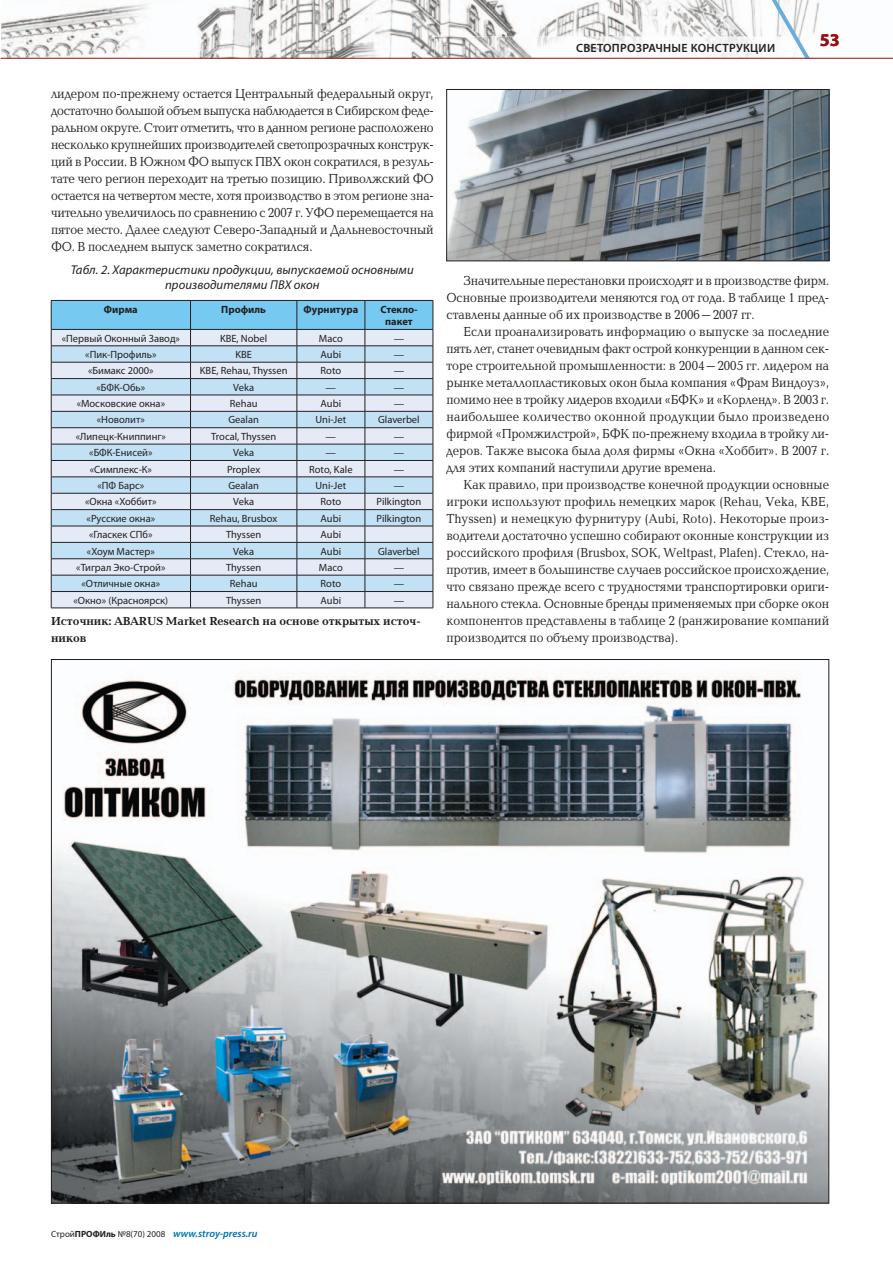
<style>
.page{position:relative;width:893px;height:1263px;background:#fff}
.page>*{position:absolute;margin:0;border:0;box-sizing:border-box;transform-origin:0 0}
.t1{font:700 18px "Myriad Pro";color:#941114}
.t2{font:13.5px/17px "Baltica C";color:#231f20;text-align:justify;scale:.9 1}
.t3{font:italic 12.75px/15px "Myriad Pro";letter-spacing:.005em;color:#231f20;text-align:center}
.t4{font:700 12px/17px "Baltica C";color:#231f20}
.t5{font:600 12px "Myriad Pro";letter-spacing:.025em;color:#231f20}
.t6{font:10.5px "Myriad Pro";color:#231f20}
.t7{font:italic 600 10.5px "Myriad Pro";color:#0073ae}
.t8{font:700 10.5px/12.6px "Myriad Pro";color:#231f20;text-align:center}
.s1{font-weight:400;font-style:normal;font-size:9px;color:#231f20}
.s2{font-weight:700;font-style:normal;font-size:9px;color:#231f20}
</style>
<div class="page">
<img style="left:1px;top:0;width:892px;height:58px">
<img style="left:434px;top:37px;width:328px;height:21px">
<svg style="left:762px;top:0;width:48px;height:58px"></svg>
<hr style="left:1px;top:58px;width:892px;height:1px;background:#941114">
<img style="left:53px;top:671px;width:774px;height:530px">
<hr style="left:51px;top:608px;width:382px;height:1px;background:#231f20">
<svg style="left:51px;top:300px;width:383px;height:308px;background:#bfd5e6"></svg>
<hr style="left:51px;top:329px;width:382px;height:1px;background:#231f20">
<img style="left:448px;top:91px;width:379px;height:168px">
<div style="left:446px;top:89px;width:383px;height:172px;border:1px solid #231f20"></div>
<p class="t5" style="left:576px;top:44px;width:201px">СВЕТОПРОЗРАЧНЫЕ КОНСТРУКЦИИ</p>
<h1 class="t1" style="left:820px;top:34px;width:21px">53</h1>
<p class="t2" style="left:51px;top:86px;width:427px">лидером по-прежнему остается Центральный федеральный округ, достаточно большой объем выпуска наблюдается в Сибирском феде&shy;ральном округе. Стоит отметить, что в данном регионе расположено несколько крупнейших производителей светопрозрачных конструк&shy;ций в России. В Южном ФО выпуск ПВХ окон сократился, в резуль&shy;тате чего регион переходит на третью позицию. Приволжский ФО остается на четвертом месте, хотя производство в этом регионе зна&shy;чительно увеличилось по сравнению с 2007 г. УФО перемещается на пятое место. Далее следуют Северо-Западный и Дальневосточный ФО. В последнем выпуск заметно сократился.</p>
<p class="t3" style="left:71px;top:264px;width:344px">Табл. 2. Характеристики продукции, выпускаемой основными производителями ПВХ окон</p>
<p class="t8" style="left:104px;top:304px;width:35px">Фирма</p>
<p class="t8" style="left:221px;top:304px;width:46px">Профиль</p>
<p class="t8" style="left:304px;top:304px;width:56px">Фурнитура</p>
<p class="t8" style="left:380px;top:304px;width:39px">Стекло&shy;пакет</p>
<p class="t6" style="left:62px;top:334px;width:120px">«Первый Оконный Завод»</p>
<p class="t6" style="left:220px;top:334px;width:49px">KBE, Nobel</p>
<p class="t6" style="left:319px;top:334px;width:25px">Maco</p>
<p class="t6" style="left:394px;top:334px;width:12px">—</p>
<p class="t6" style="left:85px;top:350px;width:73px">«Пик-Профиль»</p>
<p class="t6" style="left:235px;top:350px;width:18px">KBE</p>
<p class="t6" style="left:321px;top:350px;width:22px">Aubi</p>
<p class="t6" style="left:394px;top:350px;width:12px">—</p>
<p class="t6" style="left:88px;top:367px;width:67px">«Бимакс 2000»</p>
<p class="t6" style="left:200px;top:367px;width:89px">KBE, Rehau, Thyssen</p>
<p class="t6" style="left:321px;top:367px;width:22px">Roto</p>
<p class="t6" style="left:394px;top:367px;width:12px">—</p>
<p class="t6" style="left:96px;top:383px;width:50px">«БФК-Обь»</p>
<p class="t6" style="left:233px;top:383px;width:22px">Veka</p>
<p class="t6" style="left:326px;top:383px;width:12px">—</p>
<p class="t6" style="left:394px;top:383px;width:12px">—</p>
<p class="t6" style="left:77px;top:400px;width:90px">«Московские окна»</p>
<p class="t6" style="left:230px;top:400px;width:29px">Rehau</p>
<p class="t6" style="left:321px;top:400px;width:22px">Aubi</p>
<p class="t6" style="left:394px;top:400px;width:12px">—</p>
<p class="t6" style="left:97px;top:416px;width:49px">«Новолит»</p>
<p class="t6" style="left:228px;top:416px;width:32px">Gealan</p>
<p class="t6" style="left:316px;top:416px;width:32px">Uni-Jet</p>
<p class="t6" style="left:378px;top:416px;width:43px">Glaverbel</p>
<p class="t6" style="left:76px;top:432px;width:92px">«Липецк-Книппинг»</p>
<p class="t6" style="left:211px;top:432px;width:67px">Trocal, Thyssen</p>
<p class="t6" style="left:326px;top:432px;width:12px">—</p>
<p class="t6" style="left:394px;top:432px;width:12px">—</p>
<p class="t6" style="left:89px;top:449px;width:65px">«БФК-Енисей»</p>
<p class="t6" style="left:233px;top:449px;width:22px">Veka</p>
<p class="t6" style="left:326px;top:449px;width:12px">—</p>
<p class="t6" style="left:394px;top:449px;width:12px">—</p>
<p class="t6" style="left:90px;top:465px;width:64px">«Симплекс-К»</p>
<p class="t6" style="left:227px;top:465px;width:35px">Proplex</p>
<p class="t6" style="left:309px;top:465px;width:45px">Roto, Kale</p>
<p class="t6" style="left:394px;top:465px;width:12px">—</p>
<p class="t6" style="left:97px;top:482px;width:48px">«ПФ Барс»</p>
<p class="t6" style="left:228px;top:482px;width:32px">Gealan</p>
<p class="t6" style="left:315px;top:482px;width:32px">Uni-Jet</p>
<p class="t6" style="left:394px;top:482px;width:12px">—</p>
<p class="t6" style="left:85px;top:498px;width:73px">«Окна «Хоббит»</p>
<p class="t6" style="left:233px;top:498px;width:22px">Veka</p>
<p class="t6" style="left:321px;top:498px;width:22px">Roto</p>
<p class="t6" style="left:377px;top:498px;width:46px">Pilkington</p>
<p class="t6" style="left:87px;top:514px;width:70px">«Русские окна»</p>
<p class="t6" style="left:210px;top:514px;width:69px">Rehau, Brusbox</p>
<p class="t6" style="left:321px;top:514px;width:22px">Aubi</p>
<p class="t6" style="left:377px;top:514px;width:46px">Pilkington</p>
<p class="t6" style="left:89px;top:531px;width:65px">«Гласкек СПб»</p>
<p class="t6" style="left:226px;top:531px;width:37px">Thyssen</p>
<p class="t6" style="left:321px;top:531px;width:22px">Aubi</p>
<p class="t6" style="left:87px;top:547px;width:69px">«Хоум Мастер»</p>
<p class="t6" style="left:233px;top:547px;width:22px">Veka</p>
<p class="t6" style="left:321px;top:547px;width:22px">Aubi</p>
<p class="t6" style="left:378px;top:547px;width:43px">Glaverbel</p>
<p class="t6" style="left:76px;top:563px;width:91px">«Тиграл Эко-Строй»</p>
<p class="t6" style="left:226px;top:563px;width:37px">Thyssen</p>
<p class="t6" style="left:319px;top:563px;width:25px">Maco</p>
<p class="t6" style="left:394px;top:563px;width:12px">—</p>
<p class="t6" style="left:82px;top:580px;width:80px">«Отличные окна»</p>
<p class="t6" style="left:230px;top:580px;width:29px">Rehau</p>
<p class="t6" style="left:321px;top:580px;width:22px">Roto</p>
<p class="t6" style="left:394px;top:580px;width:12px">—</p>
<p class="t6" style="left:74px;top:596px;width:96px">«Окно» (Красноярск)</p>
<p class="t6" style="left:226px;top:596px;width:37px">Thyssen</p>
<p class="t6" style="left:321px;top:596px;width:22px">Aubi</p>
<p class="t6" style="left:394px;top:596px;width:12px">—</p>
<p class="t4" style="left:51px;top:614px;width:371px">Источник: ABARUS Market Research на основе открытых источ&shy;ников</p>
<p class="t2" style="left:446px;top:273px;width:427px;text-indent:17px">Значительные перестановки происходят и в производстве фирм.<br>Основные производители меняются год от года. В таблице 1 пред&shy;ставлены данные об их производстве в 2006–2007 гг.</p>
<p class="t2" style="left:446px;top:324px;width:427px;text-indent:17px">Если проанализировать информацию о выпуске за последние пять лет, станет очевидным факт острой конкуренции в данном сек&shy;торе строительной промышленности: в 2004–2005 гг. лидером на рынке металлопластиковых окон была компания «Фрам Виндоуз», помимо нее в тройку лидеров входили «БФК» и «Корленд». В 2003 г. наибольшее количество оконной продукции было произведено фирмой «Промжилстрой», БФК по-прежнему входила в тройку ли&shy;деров. Также высока была доля фирмы «Окна «Хоббит». В 2007 г. для этих компаний наступили другие времена.</p>
<p class="t2" style="left:446px;top:477px;width:427px;text-indent:17px">Как правило, при производстве конечной продукции основные игроки используют профиль немецких марок (Rehau, Veka, KBE, Thyssen) и немецкую фурнитуру (Aubi, Roto). Некоторые произ&shy;водители достаточно успешно собирают оконные конструкции из российского профиля (Brusbox, SOK, Weltpast, Plafen). Стекло, на&shy;против, имеет в большинстве случаев российское происхождение, что связано прежде всего с трудностями транспортировки ориги&shy;нального стекла. Основные бренды применяемых при сборке окон компонентов представлены в таблице 2 (ранжирование компаний производится по объему производства).</p>
<p class="t7" style="left:51px;top:1230px;width:208px"><span class="s1">Cтрой</span><span class="s2">ПРОФИль</span> <span class="s1">№8(70) 2008</span> www.stroy-press.ru</p>
</div>
